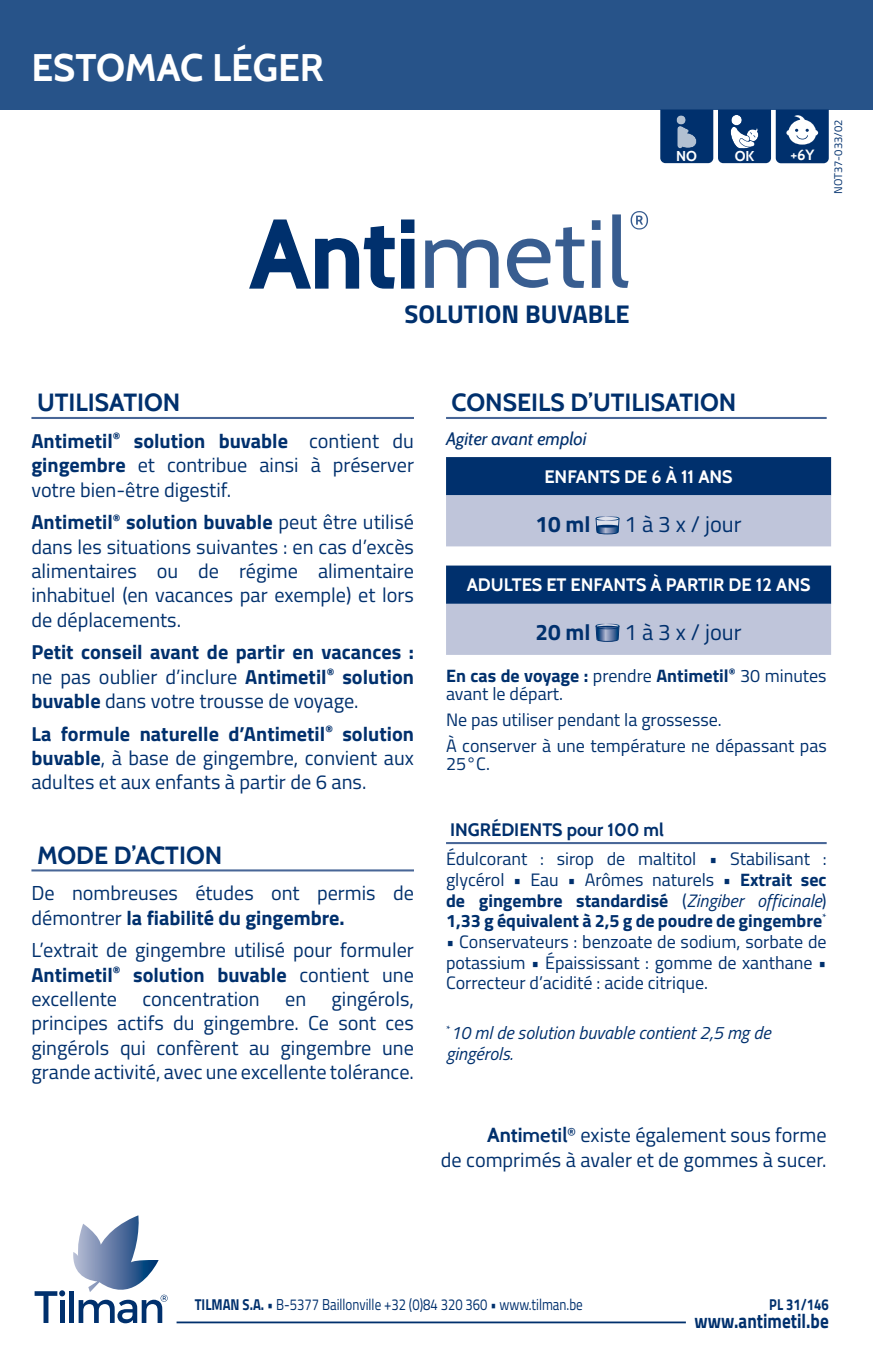
<style>
.page{position:relative;width:873px;height:1371px;background:#fff}
.page>*{position:absolute;margin:0;border:0;box-sizing:border-box;transform-origin:0 0}
.t1{font:700 38.25px "Cabin";color:#fff}
.t2{font:700 25.65px "Titillium Web";color:#00306d}
.t3{font:700 24.75px "Cabin";color:#00306d}
.t4{font:22.5px "Titillium Web";color:#00306d}
.t5{font:700 22.5px "Titillium Web";color:#00306d}
.t6{font:20.25px/24.3px "Titillium Web";color:#00306d;text-align:justify}
.t7{font:700 20.25px/24.3px "Titillium Web";color:#00306d;text-align:justify}
.t8{font:700 20.25px "Titillium Web";color:#00306d;scale:.85 1}
.t9{font:18px/20.7px "Titillium Web";color:#00306d}
.t10{font:700 18px/20.7px "Titillium Web";color:#00306d;text-align:justify}
.t11{font:italic 18px/20.7px "Titillium Web";color:#00306d}
.t12{font:700 18px "Cabin";color:#fff}
.t13{font:700 18px "Cabin";color:#00306d}
.t14{font:italic 18px "Cabin";color:#00306d}
.t15{font:15.75px "Titillium Web";color:#00306d;scale:.83 1}
.t16{font:700 15.75px "Titillium Web";color:#00306d;scale:.83 1}
.t17{font:700 14.85px "Cabin";color:#fff}
.t18{font:700 14.17px "Cabin";color:#fff}
.t19{font:11.25px "Titillium Web";color:#00306d}
.s1{font-weight:700}
.s2{font-weight:400}
.s3{font-weight:400;font-style:italic}
.s4{font-family:"Cabin";font-weight:700}
.s5{font-family:"Cabin";font-weight:600}
</style>
<div class="page">
<div style="left:0;top:0;width:873px;height:109px;background:#275389"></div>
<svg style="left:660px;top:109px;width:169px;height:54px;background:#325989"></svg>
<svg style="left:249px;top:219px;width:166px;height:70px"></svg>
<svg style="left:425px;top:239px;width:74px;height:49px"></svg>
<svg style="left:507px;top:227px;width:77px;height:61px"></svg>
<svg style="left:592px;top:220px;width:8px;height:68px"></svg>
<svg style="left:612px;top:211px;width:36px;height:77px"></svg>
<hr style="left:31px;top:417px;width:383px;height:2px;background:#486697">
<hr style="left:31px;top:869px;width:383px;height:2px;background:#486697">
<hr style="left:446px;top:417px;width:381px;height:2px;background:#486697">
<hr style="left:446px;top:842px;width:381px;height:2px;background:#486697">
<div style="left:446px;top:457px;width:385px;height:38px;background:#00306d"></div>
<svg style="left:446px;top:495px;width:385px;height:160px;background:#98a7c4"></svg>
<svg style="left:595px;top:516px;width:24px;height:18px"></svg>
<svg style="left:595px;top:623px;width:24px;height:19px"></svg>
<svg style="left:35px;top:1290px;width:30px;height:32px"></svg>
<div style="left:69px;top:1290px;width:5px;height:32px;background:#00306d"></div>
<svg style="left:71px;top:1215px;width:97px;height:108px"></svg>
<hr style="left:177px;top:1321px;width:509px;height:2px;background:#00306d">
<h1 class="t1" style="left:31px;top:44px;width:294px">ESTOMAC LÉGER</h1>
<p class="t18" style="left:676px;top:147px;width:22px">NO</p>
<p class="t18" style="left:735px;top:147px;width:21px">OK</p>
<p class="t17" style="left:790px;top:145px;width:26px">+6Y</p>
<p class="t19" style="left:830px;top:194px;width:76px;rotate:-90deg">NOT37-033/02</p>
<p class="t2" style="left:404px;top:294px;width:227px">SOLUTION BUVABLE</p>
<p class="t3" style="left:37px;top:387px;width:145px">UTILISATION</p>
<p class="t6" style="left:31px;top:427px;width:384px"><span class="s1">Antimetil</span><sup>®</sup> <span class="s1">solution buvable</span> contient du <span class="s1">gingembre</span> et contribue ainsi à préserver votre bien-être digestif.</p>
<p class="t6" style="left:31px;top:509px;width:384px"><span class="s1">Antimetil</span><sup>®</sup> <span class="s1">solution buvable</span> peut être utilisé dans les situations suivantes : en cas d’excès alimentaires ou de régime alimentaire inhabituel (en vacances par exemple) et lors de déplacements.</p>
<p class="t7" style="left:31px;top:639px;width:384px">Petit conseil avant de partir en vacances : <span class="s2">ne pas oublier d’inclure</span> Antimetil<sup>®</sup> solution buvable <span class="s2">dans votre trousse de voyage.</span></p>
<p class="t6" style="left:31px;top:720px;width:384px"><span class="s1">La formule naturelle d’Antimetil</span><sup>®</sup> <span class="s1">solution buvable</span>, à base de gingembre, convient aux adultes et aux enfants à partir de 6 ans.</p>
<p class="t3" style="left:452px;top:387px;width:286px">CONSEILS D’UTILISATION</p>
<p class="t14" style="left:446px;top:428px;width:142px">Agiter avant emploi</p>
<p class="t12" style="left:544px;top:465px;width:190px">ENFANTS DE 6 À 11 ANS</p>
<p class="t5" style="left:535px;top:506px;width:57px">10 ml</p>
<p class="t4" style="left:624px;top:507px;width:119px">1 à 3 x / jour</p>
<p class="t12" style="left:467px;top:574px;width:345px">ADULTES ET ENFANTS À PARTIR DE 12 ANS</p>
<p class="t5" style="left:535px;top:615px;width:57px">20 ml</p>
<p class="t4" style="left:624px;top:615px;width:119px">1 à 3 x / jour</p>
<p class="t9" style="left:446px;top:666px;width:382px;line-height:17.8px"><span class="s1">En cas de voyage :</span> prendre <span class="s1">Antimetil</span><sup>®</sup> 30 minutes avant le départ.</p>
<p class="t9" style="left:446px;top:705px;width:382px;line-height:26.1px">Ne pas utiliser pendant la grossesse.<br>À conserver à une température ne dépassant pas</p>
<p class="t9" style="left:446px;top:752px;width:45px">25°C.</p>
<p class="t3" style="left:37px;top:839px;width:187px">MODE D’ACTION</p>
<p class="t6" style="left:31px;top:880px;width:384px">De nombreuses études ont permis de démontrer <span class="s1">la fiabilité du gingembre.</span></p>
<p class="t6" style="left:31px;top:937px;width:384px">L’extrait de gingembre utilisé pour formuler <span class="s1">Antimetil</span><sup>®</sup> <span class="s1">solution buvable</span> contient une excellente concentration en gingérols, principes actifs du gingembre. Ce sont ces gingérols qui confèrent au gingembre une grande activité, avec une excellente tolérance.</p>
<p class="t13" style="left:450px;top:818px;width:215px">INGRÉDIENTS pour 100 ml</p>
<p class="t10" style="left:446px;top:847px;width:382px"><span class="s2">Édulcorant : sirop de maltitol • Stabilisant : glycérol • Eau • Arômes naturels •</span> Extrait sec de gingembre standardisé <span class="s2">(</span><span class="s3">Zingiber officinale</span><span class="s2">)<br></span>1,33 g équivalent à 2,5 g de poudre de gingembre<sup>*</sup></p>
<p class="t9" style="left:446px;top:930px;width:382px;text-align:justify">• Conservateurs : benzoate de sodium, sorbate de potassium • Épaississant : gomme de xanthane • Correcteur d’acidité : acide citrique.</p>
<p class="t11" style="left:446px;top:1021px;width:326px"><sup>*</sup>10 ml de solution buvable contient 2,5 mg de gingérols.</p>
<p class="t6" style="left:441px;top:1121px;width:387px;text-align:right"><span class="s4">Anti</span><span class="s5">metil</span><sup>®</sup> existe également sous forme<br>de comprimés à avaler et de gommes à sucer.</p>
<p class="t15" style="left:195px;top:1293px;width:469px"><span class="s1">TILMAN S.A.</span> • B-5377 Baillonville +32 (0)84 320 360 • www.tilman.be</p>
<p class="t16" style="left:769px;top:1292px;width:73px">PL 31/146</p>
<p class="t8" style="left:695px;top:1305px;width:159px">www.antimetil.be</p>
</div>
